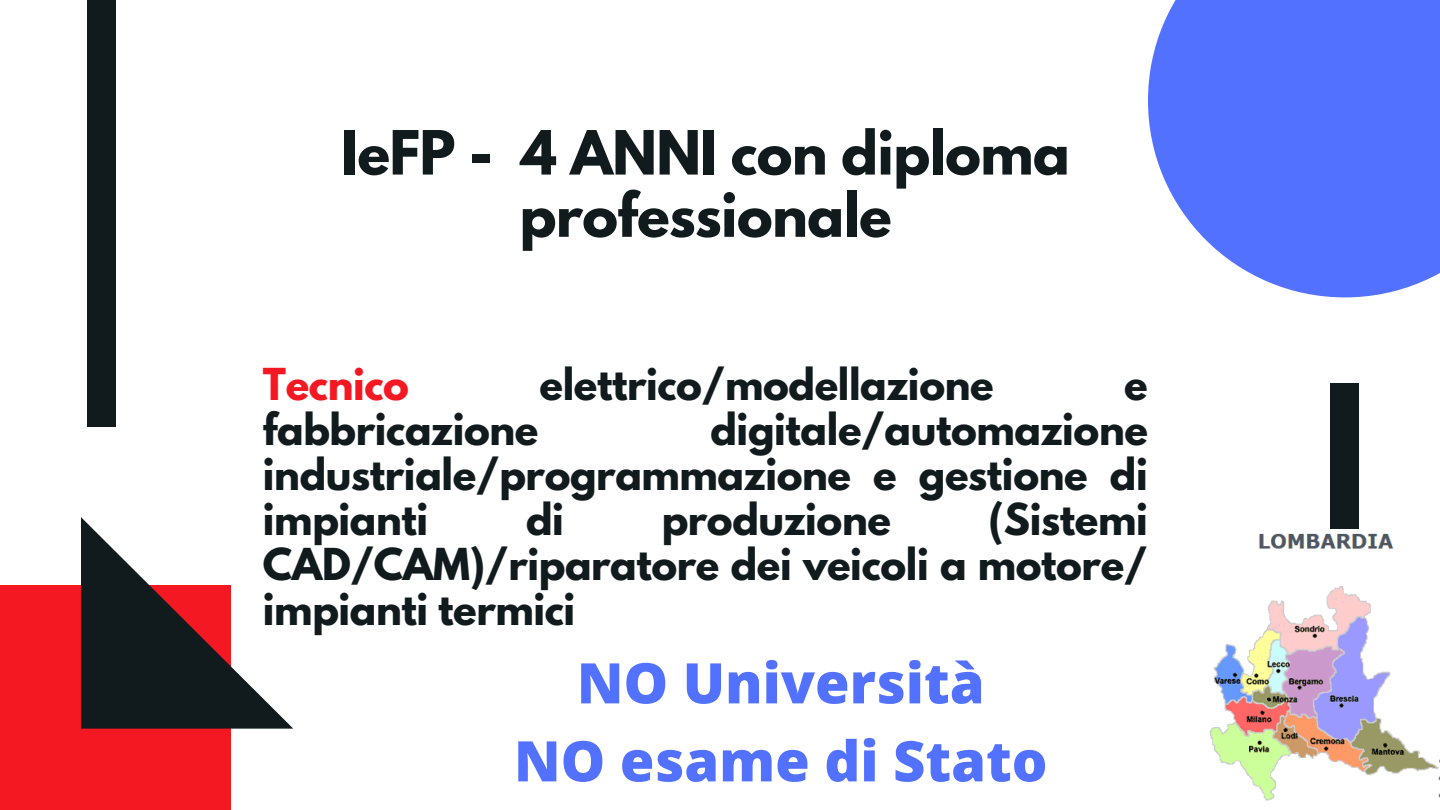
<style>
.page{position:relative;width:1440px;height:810px;background:#fff}
.page>*{position:absolute;margin:0;border:0;box-sizing:border-box;transform-origin:0 0}
.t1{font:800 56px/78px "Open Sans";color:#5271ff;text-align:center}
.t2{font:700 54px/62.2px "League Spartan";letter-spacing:-.01em;color:#111b1e;text-align:center}
.t3{font:700 39px/45px "League Spartan";letter-spacing:-.01em;color:#111b1e;text-align:justify}
.t4{font:700 39px "League Spartan";letter-spacing:-.01em;color:#f41823}
</style>
<div class="page">
<svg style="left:1148px;top:0;width:292px;height:297px;background:#6581ff"></svg>
<div style="left:1331px;top:383px;width:28px;height:427px;background:#111b1e"></div>
<div style="left:0;top:585px;width:231px;height:225px;background:#f41823"></div>
<svg style="left:81px;top:517px;width:212px;height:212px"></svg>
<div style="left:87px;top:0;width:29px;height:427px;background:#111b1e"></div>
<img style="left:1210px;top:529px;width:230px;height:281px">
<h2 class="t2" style="left:341px;top:129px;width:730px">IeFP - 4 ANNI con diploma professionale</h2>
<p class="t4" style="left:263px;top:365px;width:148px">Tecnico</p>
<p class="t3" style="left:540px;top:367px;width:456px">elettrico/modellazione</p>
<p class="t3" style="left:1124px;top:367px;width:25px">e</p>
<p class="t3" style="left:263px;top:412px;width:277px">fabbricazione</p>
<p class="t3" style="left:263px;top:412px;width:887px;text-indent:447px">digitale/automazione industriale/programmazione e gestione di impianti</p>
<p class="t3" style="left:263px;top:502px;width:886px;text-indent:726px">(Sistemi CAD/CAM)/riparatore dei veicoli a motore/ impianti termici</p>
<h1 class="t1" style="left:514px;top:643px;width:535px">NO Università<br>NO esame di Stato</h1>
<p class="t3" style="left:526px;top:502px;width:40px">di</p>
<p class="t3" style="left:662px;top:502px;width:231px">produzione</p>
</div>
